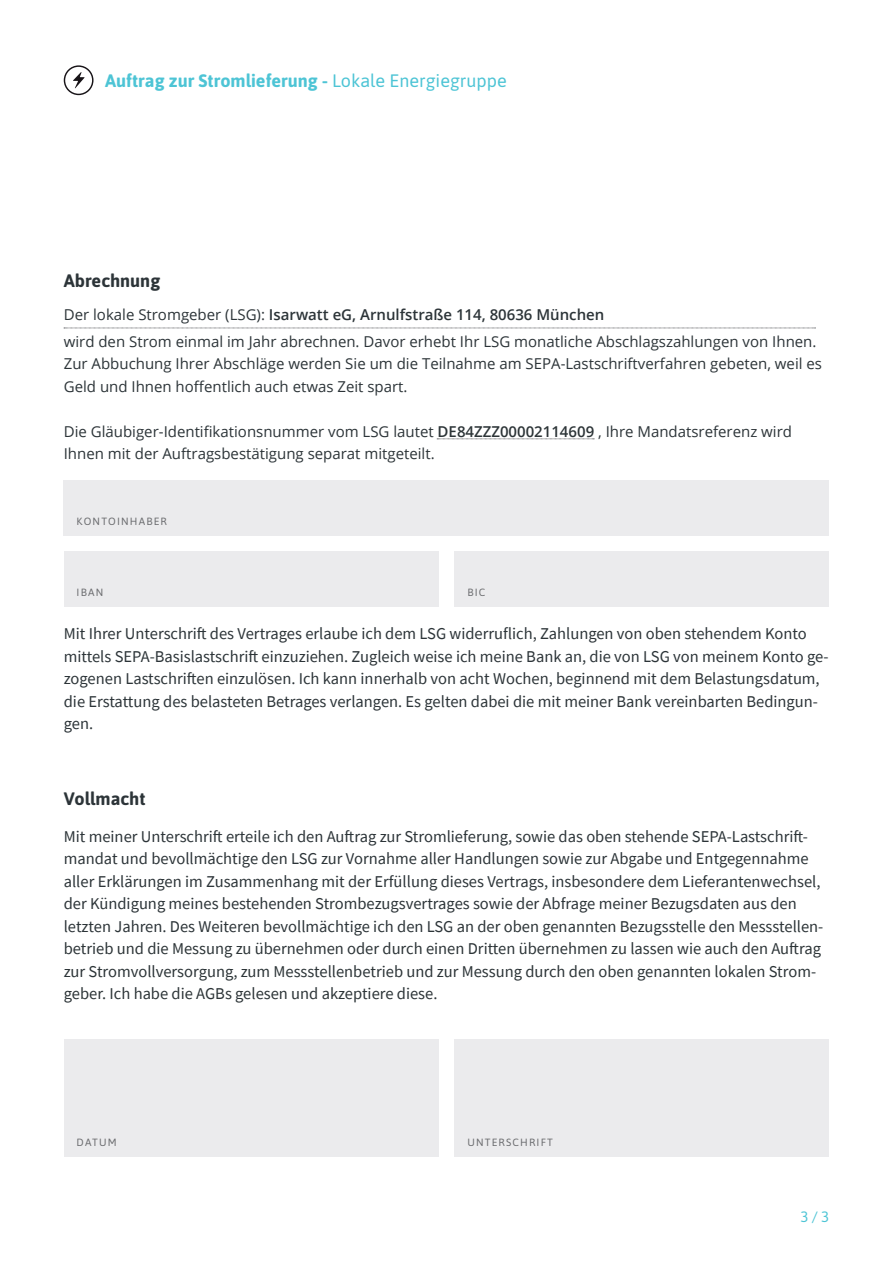
<style>
.page{position:relative;width:893px;height:1263px;background:#fff}
.page>*{position:absolute;margin:0;border:0;box-sizing:border-box;transform-origin:0 0}
.t1{font:700 18px "Asap";color:#4dc4d5}
.t2{font:700 18px "Asap";color:#2c3438}
.t3{font:16.5px/22.5px "Source Sans Pro";color:#2c3438}
.t4{font:15px/22.5px "Open Sans";color:#2c3438}
.t5{font:600 15px "Open Sans";color:#2c3438}
.t6{font:15px "Asap";color:#4dc4d5}
.t7{font:10.5px "Asap";letter-spacing:.11em;color:#6c6d70}
.s1{font-weight:400}
.s2{font-weight:600;color:#2c3437}
.s3{color:#2c3437}
</style>
<div class="page">
<div style="left:64px;top:551px;width:375px;height:56px;background:#ebebed"></div>
<div style="left:455px;top:551px;width:374px;height:56px;background:#ebebed"></div>
<div style="left:64px;top:480px;width:765px;height:55px;background:#ebebed"></div>
<div style="left:64px;top:1039px;width:375px;height:117px;background:#ebebed"></div>
<div style="left:455px;top:1039px;width:374px;height:117px;background:#ebebed"></div>
<svg style="left:437px;top:439px;width:157px;height:1px"></svg>
<svg style="left:64px;top:328px;width:751px;height:1px"></svg>
<svg style="left:64px;top:65px;width:30px;height:30px"></svg>
<p class="t1" style="left:105px;top:68px;width:403px">Auftrag zur Stromlieferung - <span class="s1">Lokale Energiegruppe</span></p>
<p class="t2" style="left:64px;top:268px;width:98px">Abrechnung</p>
<p class="t5" style="left:64px;top:305px;width:542px"><span class="s1">Der lokale Stromgeber (LSG):</span> Isarwatt eG, Arnulfstraße 114, 80636 München</p>
<p class="t4" style="left:64px;top:329px;width:760px">wird den Strom einmal im Jahr abrechnen. Davor erhebt Ihr LSG monatliche Abschlagszahlungen von Ihnen.<br>Zur Abbuchung Ihrer Abschläge werden Sie um die Teilnahme am SEPA-Lastschriftverfahren gebeten, weil es<br>Geld und Ihnen hoffentlich auch etwas Zeit spart.</p>
<p class="t4" style="left:64px;top:419px;width:730px">Die Gläubiger-Identifikationsnummer vom LSG lautet <span class="s2">DE84ZZZ00002114609</span> , Ihre Mandatsreferenz wird<br>Ihnen mit der Auftragsbestätigung separat mitgeteilt.</p>
<p class="t7" style="left:77px;top:514px;width:92px">KONTOINHABER</p>
<p class="t7" style="left:77px;top:585px;width:28px">IBAN</p>
<p class="t7" style="left:467px;top:585px;width:20px">BIC</p>
<p class="t3" style="left:64px;top:622px;width:766px">Mit Ihrer Unterschrift des Vertrages erlaube ich dem LSG widerruflich, Zahlungen von oben stehendem Konto mittels SEPA-Basislastschrift einzuziehen. Zugleich weise ich meine Bank an, die von LSG von meinem Konto ge&shy;zogenen Lastschriften einzulösen. Ich kann innerhalb von acht Wochen, beginnend mit dem Belastungsdatum, die Erstattung des belasteten Betrages verlangen. Es gelten dabei die mit meiner Bank vereinbarten Bedingun&shy;gen.</p>
<p class="t2" style="left:64px;top:786px;width:83px">Vollmacht</p>
<p class="t3" style="left:64px;top:825px;width:761px">Mit meiner Unterschrift erteile ich den Auftrag zur Stromlieferung, sowie das oben stehende SEPA-Lastschrift&shy;mandat und bevollmächtige den LSG zur Vornahme aller Handlungen sowie zur Abgabe und Entgegennahme aller Erklärungen im Zusammenhang mit der Erfüllung dieses Vertrags, insbesondere dem Lieferantenwechsel, der Kündigung meines bestehenden Strombezugsvertrages sowie der Abfrage meiner Bezugsdaten aus den letzten Jahren. Des Weiteren bevollmächtige ich den LSG <span class="s3">an der oben genannten Bezugsstelle den Messstellen&shy;betrieb und die Messung zu übernehmen oder durch einen Dritten übernehmen zu lassen wie auch den Auftrag zur Stromvollversorgung, zum Messstellenbetrieb und zur Messung durch den oben genannten lokalen Strom&shy;geber. Ich habe die AGBs gelesen und akzeptiere diese.</span></p>
<p class="t7" style="left:77px;top:1135px;width:42px">DATUM</p>
<p class="t7" style="left:467px;top:1135px;width:87px">UNTERSCHRIFT</p>
<p class="t6" style="left:800px;top:1206px;width:30px">3 / 3</p>
</div>
